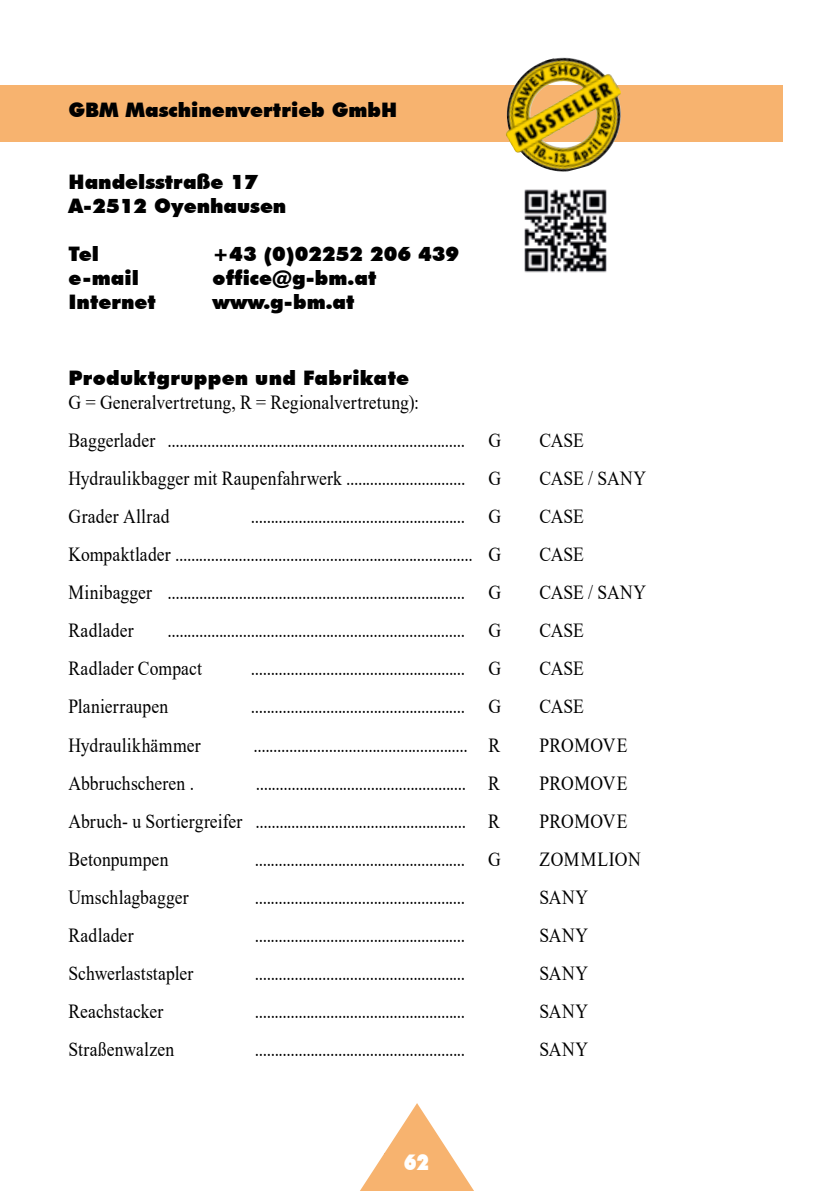
<style>
.page{position:relative;width:834px;height:1191px;background:#fff}
.page>*{position:absolute;margin:0;border:0;box-sizing:border-box;transform-origin:0 0}
.t1{font:900 22px "Futura BT";color:#fff;scale:.85 1}
.t2{font:20px/38px "Times New Roman";letter-spacing:.005em;color:#000;scale:.88 1}
.t3{font:900 20px/24px "Futura BT";color:#000}
.t4{font:20px "Times New Roman";letter-spacing:.035em;color:#000;scale:.88 1}
</style>
<div class="page">
<svg style="left:360px;top:1103px;width:114px;height:88px"></svg>
<div style="left:384px;top:1153px;width:64px;height:38px;background:#f7b36f"></div>
<div style="left:0;top:85px;width:782px;height:57px;background:#f7b36f"></div>
<img style="left:524px;top:189px;width:83px;height:83px">
<img style="left:519px;top:58px;width:44px;height:22px">
<p class="t3" style="left:69px;top:98px;width:330px">GBM Maschinenvertrieb GmbH</p>
<p class="t3" style="left:69px;top:170px;width:219px">Handelsstraße 17<br>A-2512 Oyenhausen</p>
<p class="t3" style="left:69px;top:242px;width:32px">Tel</p>
<p class="t3" style="left:213px;top:242px;width:248px">+43 (0)02252 206 439</p>
<p class="t3" style="left:69px;top:266px;width:72px">e-mail</p>
<p class="t3" style="left:213px;top:266px;width:165px">office@g-bm.at</p>
<p class="t3" style="left:69px;top:290px;width:89px">Internet</p>
<p class="t3" style="left:213px;top:290px;width:143px">www.g-bm.at</p>
<p class="t3" style="left:69px;top:366px;width:342px">Produktgruppen und Fabrikate</p>
<p class="t2" style="left:69px;top:383px;width:493px">G = Generalvertretung, R = Regionalvertretung):<br>Baggerlader ........................................................................... G</p>
<p class="t2" style="left:539px;top:421px;width:52px">CASE</p>
<p class="t2" style="left:69px;top:459px;width:493px">Hydraulikbagger mit Raupenfahrwerk .............................. G</p>
<p class="t2" style="left:539px;top:459px;width:123px">CASE / SANY</p>
<p class="t2" style="left:69px;top:497px;width:116px">Grader Allrad</p>
<p class="t2" style="left:251px;top:497px;width:286px">...................................................... G</p>
<p class="t2" style="left:539px;top:497px;width:52px">CASE</p>
<p class="t2" style="left:68px;top:535px;width:493px">Kompaktlader ........................................................................... G</p>
<p class="t2" style="left:539px;top:535px;width:52px">CASE</p>
<p class="t2" style="left:68px;top:573px;width:493px">Minibagger ........................................................................... G</p>
<p class="t2" style="left:539px;top:573px;width:123px">CASE / SANY</p>
<p class="t2" style="left:68px;top:611px;width:75px">Radlader</p>
<p class="t2" style="left:167px;top:611px;width:380px">........................................................................... G</p>
<p class="t2" style="left:539px;top:611px;width:52px">CASE</p>
<p class="t2" style="left:68px;top:649px;width:153px">Radlader Compact</p>
<p class="t2" style="left:251px;top:649px;width:286px">...................................................... G</p>
<p class="t2" style="left:539px;top:649px;width:52px">CASE</p>
<p class="t2" style="left:68px;top:687px;width:115px">Planierraupen</p>
<p class="t2" style="left:251px;top:687px;width:286px">...................................................... G</p>
<p class="t2" style="left:539px;top:687px;width:52px">CASE</p>
<p class="t2" style="left:68px;top:725px;width:152px">Hydraulikhämmer</p>
<p class="t2" style="left:253px;top:725px;width:282px">...................................................... R</p>
<p class="t2" style="left:539px;top:725px;width:102px">PROMOVE</p>
<p class="t2" style="left:68px;top:763px;width:144px">Abbruchscheren .</p>
<p class="t2" style="left:256px;top:763px;width:279px">..................................................... R</p>
<p class="t2" style="left:539px;top:763px;width:102px">PROMOVE</p>
<p class="t2" style="left:68px;top:801px;width:492px">Abruch- u Sortiergreifer ..................................................... R</p>
<p class="t2" style="left:539px;top:801px;width:102px">PROMOVE</p>
<p class="t2" style="left:68px;top:839px;width:115px">Betonpumpen</p>
<p class="t2" style="left:255px;top:839px;width:281px">..................................................... G</p>
<p class="t4" style="left:539px;top:844px;width:117px">ZOMMLION</p>
<p class="t2" style="left:68px;top:877px;width:138px">Umschlagbagger</p>
<p class="t2" style="left:255px;top:877px;width:241px">.....................................................</p>
<p class="t2" style="left:539px;top:877px;width:57px">SANY</p>
<p class="t2" style="left:68px;top:915px;width:75px">Radlader</p>
<p class="t2" style="left:255px;top:915px;width:241px">.....................................................</p>
<p class="t2" style="left:539px;top:915px;width:57px">SANY</p>
<p class="t2" style="left:68px;top:953px;width:143px">Schwerlaststapler</p>
<p class="t2" style="left:255px;top:953px;width:241px">.....................................................</p>
<p class="t2" style="left:539px;top:953px;width:57px">SANY</p>
<p class="t2" style="left:68px;top:991px;width:109px">Reachstacker</p>
<p class="t2" style="left:255px;top:991px;width:241px">.....................................................</p>
<p class="t2" style="left:539px;top:991px;width:57px">SANY</p>
<p class="t2" style="left:69px;top:1029px;width:121px">Straßenwalzen</p>
<p class="t2" style="left:255px;top:1029px;width:241px">.....................................................</p>
<p class="t2" style="left:539px;top:1029px;width:57px">SANY</p>
<p class="t1" style="left:404px;top:1148px;width:32px">62</p>
</div>
